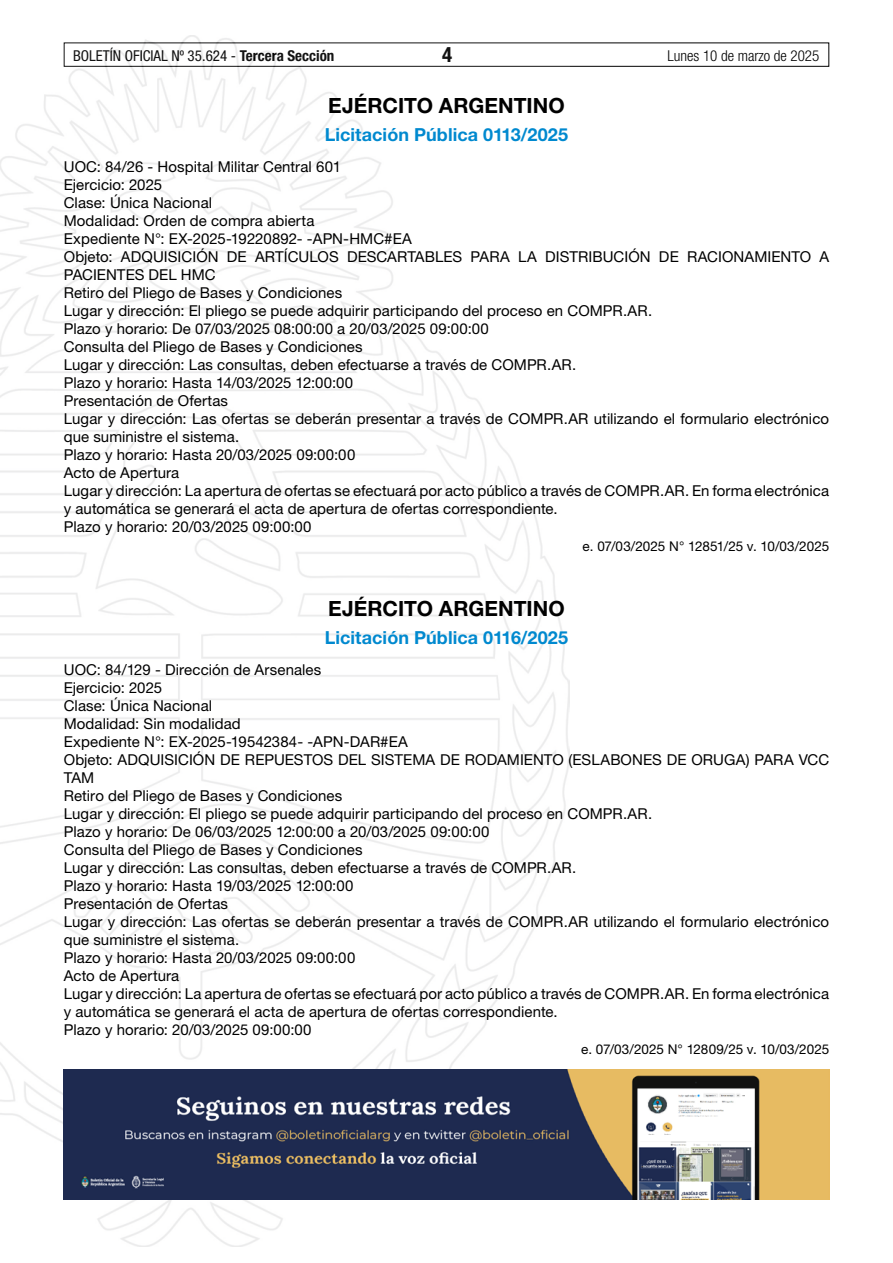
<style>
.page{position:relative;width:893px;height:1263px;background:#fff}
.page>*{position:absolute;margin:0;border:0;box-sizing:border-box;transform-origin:0 0}
.t1{font:700 21px "Helvetica Neue LT Std";color:#000}
.t2{font:700 condensed 21px "Helvetica Neue LT Std";color:#000}
.t3{font:700 18px "Helvetica Neue LT Std";letter-spacing:.005em;color:#0089cf}
.t4{font:15px/18px "Helvetica Neue LT Std";letter-spacing:.005em;color:#000}
.t5{font:condensed 15px "Helvetica Neue LT Std";color:#000}
.t6{font:300 condensed 15px "Helvetica Neue LT Std";color:#000}
.t7{font:13.5px "Helvetica Neue LT Std";letter-spacing:-.01em;color:#000}
.s1{font-weight:700}
</style>
<div class="page">
<div style="left:64px;top:43px;width:765px;height:24px;border:1px solid #000"></div>
<img style="left:0;top:35px;width:569px;height:1211px">
<img style="left:64px;top:1069px;width:765px;height:130px">
<p class="t5" style="left:73px;top:47px;width:263px">BOLETÍN OFICIAL Nº 35.624 - <span class="s1">Tercera Sección</span></p>
<h1 class="t2" style="left:442px;top:42px;width:12px">4</h1>
<p class="t6" style="left:667px;top:47px;width:153px">Lunes 10 de marzo de 2025</p>
<h1 class="t1" style="left:328px;top:92px;width:238px">EJÉRCITO ARGENTINO</h1>
<p class="t3" style="left:325px;top:123px;width:245px">Licitación Pública 0113/2025</p>
<p class="t4" style="left:64px;top:157px;width:767px">UOC: 84/26 - Hospital Militar Central 601<br>Ejercicio: 2025<br>Clase: Única Nacional<br>Modalidad: Orden de compra abierta<br>Expediente N°: EX-2025-19220892- -APN-HMC#EA<br>Objeto: ADQUISICIÓN DE ARTÍCULOS DESCARTABLES PARA LA DISTRIBUCIÓN DE RACIONAMIENTO A PACIENTES DEL HMC<br>Retiro del Pliego de Bases y Condiciones<br>Lugar y dirección: El pliego se puede adquirir participando del proceso en COMPR.AR.<br>Plazo y horario: De 07/03/2025 08:00:00 a 20/03/2025 09:00:00<br>Consulta del Pliego de Bases y Condiciones<br>Lugar y dirección: Las consultas, deben efectuarse a través de COMPR.AR.<br>Plazo y horario: Hasta 14/03/2025 12:00:00<br>Presentación de Ofertas<br>Lugar y dirección: Las ofertas se deberán presentar a través de COMPR.AR utilizando el formulario electrónico que suministre el sistema.<br>Plazo y horario: Hasta 20/03/2025 09:00:00<br>Acto de Apertura<br>Lugar y dirección: La apertura de ofertas se efectuará por acto público a través de COMPR.AR. En forma electrónica y automática se generará el acta de apertura de ofertas correspondiente.<br>Plazo y horario: 20/03/2025 09:00:00</p>
<p class="t7" style="left:583px;top:538px;width:248px">e. 07/03/2025 N° 12851/25 v. 10/03/2025</p>
<h1 class="t1" style="left:328px;top:596px;width:238px">EJÉRCITO ARGENTINO</h1>
<p class="t3" style="left:325px;top:627px;width:245px">Licitación Pública 0116/2025</p>
<p class="t4" style="left:64px;top:660px;width:767px">UOC: 84/129 - Dirección de Arsenales<br>Ejercicio: 2025<br>Clase: Única Nacional<br>Modalidad: Sin modalidad<br>Expediente N°: EX-2025-19542384- -APN-DAR#EA<br>Objeto: ADQUISICIÓN DE REPUESTOS DEL SISTEMA DE RODAMIENTO (ESLABONES DE ORUGA) PARA VCC TAM<br>Retiro del Pliego de Bases y Condiciones<br>Lugar y dirección: El pliego se puede adquirir participando del proceso en COMPR.AR.<br>Plazo y horario: De 06/03/2025 12:00:00 a 20/03/2025 09:00:00<br>Consulta del Pliego de Bases y Condiciones<br>Lugar y dirección: Las consultas, deben efectuarse a través de COMPR.AR.<br>Plazo y horario: Hasta 19/03/2025 12:00:00<br>Presentación de Ofertas<br>Lugar y dirección: Las ofertas se deberán presentar a través de COMPR.AR utilizando el formulario electrónico que suministre el sistema.<br>Plazo y horario: Hasta 20/03/2025 09:00:00<br>Acto de Apertura<br>Lugar y dirección: La apertura de ofertas se efectuará por acto público a través de COMPR.AR. En forma electrónica y automática se generará el acta de apertura de ofertas correspondiente.<br>Plazo y horario: 20/03/2025 09:00:00</p>
<p class="t7" style="left:581px;top:1041px;width:249px">e. 07/03/2025 N° 12809/25 v. 10/03/2025</p>
</div>
